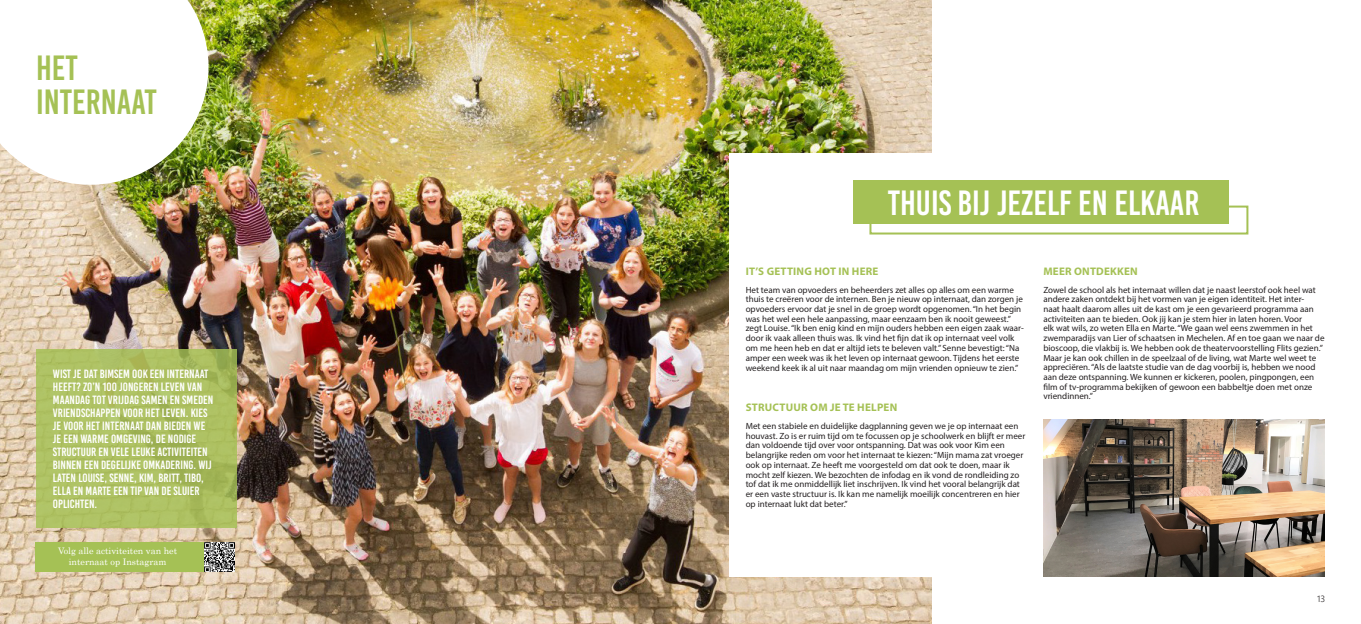
<style>
.page{position:relative;width:1361px;height:624px;background:#fff}
.page>*{position:absolute;margin:0;border:0;box-sizing:border-box;transform-origin:0 0}
.TITELS_B{font:35px "Bebas Kai";color:#fff}
.TITELS_B-2{font:35px "Bebas Kai";color:#a5c155}
.t1{font:12px/13px "Bebas Kai";color:#fff}
.t2{font:700 11px "Myriad Pro";letter-spacing:.02em;color:#a5c155}
.t3{font:9px/9.7px "Myriad Pro";color:#231f20}
.t4{font:9px/10.8px "Century";color:#fff;text-align:center}
.t5{font:300 9px "Leelawadee UI";color:#231f20}
</style>
<div class="page">
<img style="left:0;top:0;width:932px;height:624px">
<svg style="left:36px;top:349px;width:200px;height:178px;fill:#aec163"></svg>
<div style="left:729px;top:153px;width:263px;height:423px;background:#fff"></div>
<svg style="left:0;top:0;width:208px;height:185px"></svg>
<div style="left:869px;top:205px;width:379px;height:29px;border:2px solid #a5c155"></div>
<div style="left:853px;top:180px;width:375px;height:44px;background:#a5c155"></div>
<div style="left:36px;top:542px;width:195px;height:29px;background:#a5c155"></div>
<img style="left:205px;top:542px;width:29px;height:29px">
<img style="left:1043px;top:420px;width:282px;height:156px">
<p class="TITELS_B-2" style="left:36px;top:49px;width:43px">HET</p>
<p class="TITELS_B-2" style="left:36px;top:83px;width:122px">INTERNAAT</p>
<p class="t1" style="left:53px;top:367px;width:162px">WIST JE DAT BIMSEM OOK EEN INTERNAAT HEEFT? ZO’N 100 JONGEREN LEVEN VAN MAANDAG TOT VRIJDAG SAMEN EN SMEDEN VRIENDSCHAPPEN VOOR HET LEVEN. KIES JE VOOR HET INTERNAAT DAN BIEDEN WE JE EEN WARME OMGEVING, DE NODIGE STRUCTUUR EN VELE LEUKE ACTIVITEITEN BINNEN EEN DEGELIJKE OMKADERING. WIJ LATEN LOUISE, SENNE, KIM, BRITT, TIBO, ELLA EN MARTE EEN TIP VAN DE SLUIER OPLICHTEN.</p>
<p class="t4" style="left:58px;top:545px;width:121px">Volg alle activiteiten van het internaat op Instagram</p>
<p class="TITELS_B" style="left:888px;top:184px;width:313px">THUIS BIJ JEZELF EN ELKAAR</p>
<p class="t2" style="left:746px;top:264px;width:134px">IT’S GETTING HOT IN HERE</p>
<p class="t3" style="left:746px;top:284px;width:280px">Het team van opvoeders en beheerders zet alles op alles om een warme thuis te creëren voor de internen. Ben je nieuw op internaat, dan zorgen je opvoeders ervoor dat je snel in de groep wordt opgenomen. “In het begin was het wel een hele aanpassing, maar eenzaam ben ik nooit geweest.” zegt Louise. “Ik ben enig kind en mijn ouders hebben een eigen zaak waar&shy;door ik vaak alleen thuis was. Ik vind het fijn dat ik op internaat veel volk om me heen heb en dat er altijd iets te beleven valt.” Senne bevestigt: “Na amper een week was ik het leven op internaat gewoon. Tijdens het eerste</p>
<p class="t3" style="left:746px;top:363px;width:274px">weekend keek ik al uit naar maandag om mijn vrienden opnieuw te zien.”</p>
<p class="t2" style="left:746px;top:400px;width:153px">STRUCTUUR OM JE TE HELPEN</p>
<p class="t3" style="left:746px;top:421px;width:281px">Met een stabiele en duidelijke dagplanning geven we je op internaat een houvast. Zo is er ruim tijd om te focussen op je schoolwerk en blijft er meer dan voldoende tijd over voor ontspanning. Dat was ook voor Kim een belangrijke reden om voor het internaat te kiezen: “Mijn mama zat vroeger ook op internaat. Ze heeft me voorgesteld om dat ook te doen, maar ik mocht zelf kiezen. We bezochten de infodag en ik vond de rondleiding zo tof dat ik me onmiddellijk liet inschrijven. Ik vind het vooral belangrijk dat er een vaste structuur is. Ik kan me namelijk moeilijk concentreren en hier op internaat lukt dat beter.”</p>
<p class="t2" style="left:1043px;top:264px;width:96px">MEER ONTDEKKEN</p>
<p class="t3" style="left:1043px;top:284px;width:283px">Zowel de school als het internaat willen dat je naast leerstof ook heel wat andere zaken ontdekt bij het vormen van je eigen identiteit. Het inter-<br>naat haalt daarom alles uit de kast om je een gevarieerd programma aan activiteiten aan te bieden. Ook jij kan je stem hier in laten horen. Voor<br>elk wat wils, zo weten Ella en Marte. “We gaan wel eens zwemmen in het zwemparadijs van Lier of schaatsen in Mechelen. Af en toe gaan we naar de bioscoop, die vlakbij is. We hebben ook de theatervoorstelling Flits gezien.” Maar je kan ook chillen in de speelzaal of de living, wat Marte wel weet te appreciëren. “Als de laatste studie van de dag voorbij is, hebben we nood aan deze ontspanning. We kunnen er kickeren, poolen, pingpongen, een film of tv-programma bekijken of gewoon een babbeltje doen met onze vriendinnen.”</p>
<p class="t5" style="left:1317px;top:592px;width:10px">13</p>
</div>
